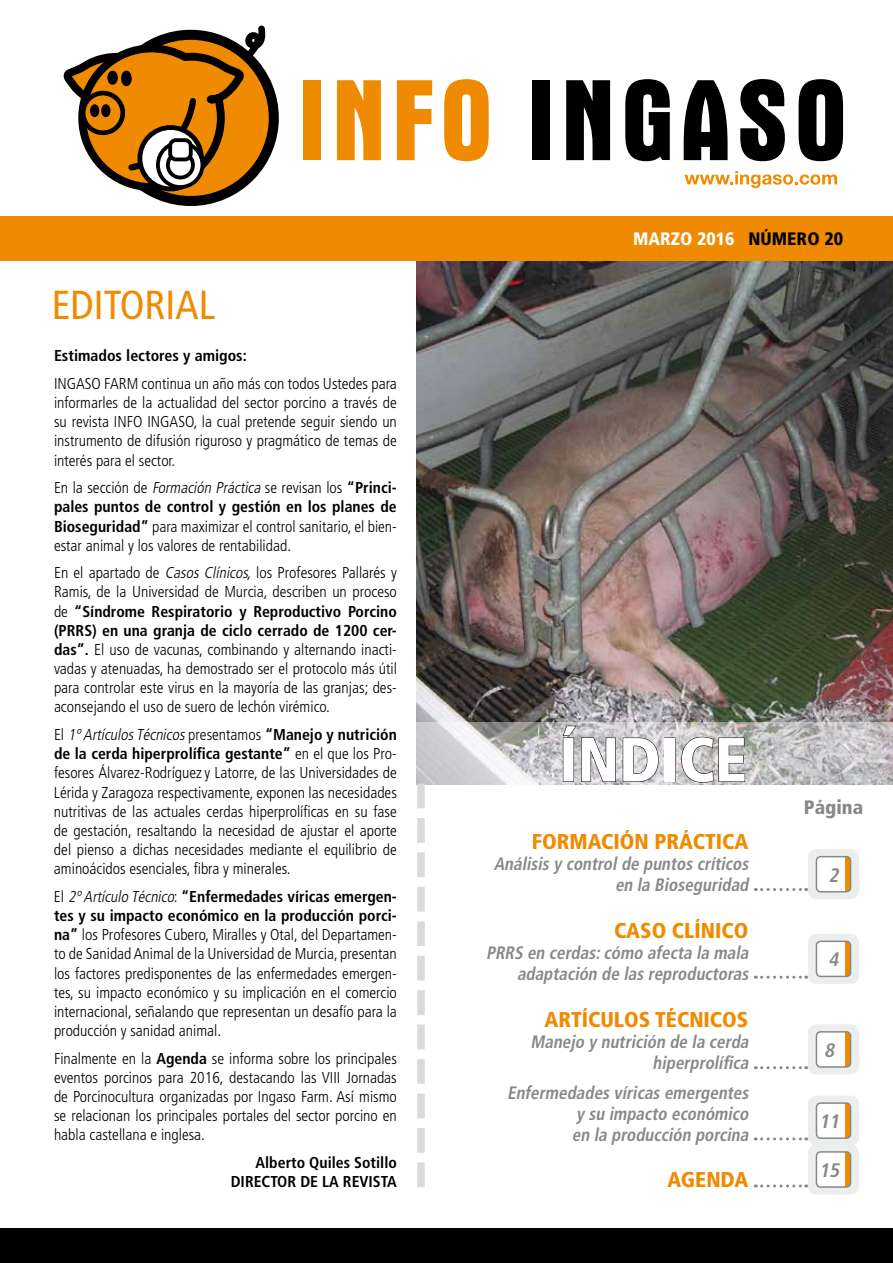
<style>
.page{position:relative;width:893px;height:1263px;background:#fff}
.page>*{position:absolute;margin:0;border:0;box-sizing:border-box;transform-origin:0 0}
.t1{font:900 condensed 62.25px "Frutiger";color:#fff}
.t2{font:condensed 40.5px "Frutiger";color:#f08a00}
.t3{font:900 condensed 21.45px "Frutiger";color:#f08a00}
.t4{font:italic 700 condensed 19.5px "Frutiger";color:#87888a}
.t5{font:900 condensed 19.5px "Frutiger";color:#87888a}
.t6{font:italic 700 condensed 18px/21px "Frutiger";color:#87888a;text-align:right;scale:.95 1}
.t7{font:900 condensed 18px "Frutiger";color:#fff}
.t8{font:300 condensed 15.75px/19.2px "Frutiger";color:#000;text-align:justify}
.t9{font:700 condensed 15.75px/19.2px "Frutiger";color:#000;text-align:right}
.s1{font-style:italic}
.s2{font-weight:700}
.s3{color:#000}
</style>
<div class="page">
<img style="left:417px;top:261px;width:476px;height:461px">
<div style="left:0;top:1229px;width:893px;height:34px;background:#000"></div>
<svg style="left:65px;top:25px;width:214px;height:181px"></svg>
<svg style="left:158px;top:143px;width:44px;height:44px"></svg>
<div style="left:156px;top:141px;width:48px;height:48px;border:4px solid #000;border-radius:50%"></div>
<div style="left:168px;top:152px;width:25px;height:26px;background:#fff;border-radius:50%"></div>
<div style="left:166px;top:151px;width:29px;height:28px;border:4px solid #000;border-radius:50%"></div>
<div style="left:170px;top:140px;width:21px;height:19px;background:#fff;border-radius:6px"></div>
<div style="left:168px;top:138px;width:25px;height:23px;border:4px solid #000;border-radius:6px"></div>
<div style="left:91px;top:106px;width:7px;height:10px;background:#000;border-radius:50%"></div>
<div style="left:90px;top:104px;width:9px;height:13px;border:3px solid #000;border-radius:50%"></div>
<div style="left:303px;top:80px;width:18px;height:80px;background:#f08a00"></div>
<svg style="left:337px;top:80px;width:44px;height:80px;background:#f19921"></svg>
<svg style="left:397px;top:80px;width:35px;height:80px"></svg>
<svg style="left:444px;top:79px;width:45px;height:82px"></svg>
<div style="left:532px;top:80px;width:18px;height:80px;background:#000"></div>
<svg style="left:566px;top:80px;width:44px;height:80px;background:#222"></svg>
<svg style="left:625px;top:79px;width:45px;height:82px"></svg>
<svg style="left:684px;top:80px;width:44px;height:80px"></svg>
<svg style="left:740px;top:79px;width:45px;height:82px"></svg>
<svg style="left:799px;top:79px;width:44px;height:82px"></svg>
<svg style="left:684px;top:171px;width:153px;height:17px"></svg>
<div style="left:808px;top:1144px;width:51px;height:50px;background:#eceded;border-radius:9px"></div>
<svg style="left:762px;top:1184px;width:45px;height:3px"></svg>
<div style="left:816px;top:1152px;width:34px;height:35px;background:#fff;border-radius:4px"></div>
<div style="left:845px;top:1152px;width:5px;height:35px;background:#f08a00"></div>
<div style="left:816px;top:1151px;width:35px;height:37px;border:2px solid #87888a;border-radius:4px"></div>
<div style="left:808px;top:849px;width:51px;height:50px;background:#eceded;border-radius:9px"></div>
<svg style="left:762px;top:888px;width:45px;height:3px"></svg>
<div style="left:816px;top:857px;width:34px;height:35px;background:#fff;border-radius:4px"></div>
<div style="left:845px;top:857px;width:5px;height:35px;background:#f08a00"></div>
<div style="left:816px;top:856px;width:35px;height:36px;border:2px solid #87888a;border-radius:4px"></div>
<div style="left:808px;top:934px;width:51px;height:50px;background:#eceded;border-radius:9px"></div>
<svg style="left:762px;top:976px;width:45px;height:3px"></svg>
<div style="left:816px;top:941px;width:34px;height:35px;background:#fff;border-radius:4px"></div>
<div style="left:845px;top:941px;width:5px;height:35px;background:#f08a00"></div>
<div style="left:816px;top:940px;width:35px;height:37px;border:2px solid #87888a;border-radius:4px"></div>
<div style="left:808px;top:1024px;width:51px;height:50px;background:#eceded;border-radius:9px"></div>
<svg style="left:762px;top:1066px;width:45px;height:3px"></svg>
<div style="left:816px;top:1032px;width:34px;height:35px;background:#fff;border-radius:4px"></div>
<div style="left:845px;top:1032px;width:5px;height:35px;background:#f08a00"></div>
<div style="left:816px;top:1031px;width:35px;height:37px;border:2px solid #87888a;border-radius:4px"></div>
<div style="left:808px;top:1096px;width:51px;height:49px;background:#eceded;border-radius:9px"></div>
<svg style="left:762px;top:1137px;width:45px;height:3px"></svg>
<div style="left:816px;top:1103px;width:34px;height:35px;background:#fff;border-radius:4px"></div>
<div style="left:845px;top:1103px;width:5px;height:35px;background:#f08a00"></div>
<div style="left:816px;top:1102px;width:35px;height:37px;border:2px solid #87888a;border-radius:4px"></div>
<svg style="left:417px;top:722px;width:476px;height:63px;background:#c7c6c8"></svg>
<svg style="left:563px;top:725px;width:53px;height:57px;background:#b2b1b3"></svg>
<svg style="left:622px;top:737px;width:37px;height:45px;background:#bbb9bd"></svg>
<div style="left:664px;top:738px;width:11px;height:44px;border:1px solid #000"></div>
<svg style="left:681px;top:736px;width:64px;height:47px;background:#b0adae"></svg>
<div style="left:0;top:216px;width:893px;height:45px;background:#f08a00"></div>
<svg style="left:417px;top:784px;width:8px;height:403px"></svg>
<h2 class="t2" style="left:52px;top:281px;width:165px">EDITORIAL</h2>
<p class="t9" style="left:54px;top:346px;width:194px">Estimados lectores y amigos:</p>
<p class="t8" style="left:54px;top:374px;width:344px">INGASO FARM continua un año más con todos Ustedes para informarles de la actualidad del sector porcino a través de su revista INFO INGASO, la cual pretende seguir siendo un instrumento de difusión riguroso y pragmático de temas de interés para el sector.</p>
<p class="t8" style="left:54px;top:478px;width:344px">En la sección de <span class="s1">Formación Práctica</span> se revisan los <span class="s2">“Princi&shy;pales puntos de control y gestión en los planes de Bioseguridad”</span> para maximizar el control sanitario, el bien&shy;estar animal y los valores de rentabilidad.</p>
<p class="t8" style="left:54px;top:563px;width:344px">En el apartado de <span class="s1">Casos Clínicos,</span> los Profesores Pallarés y Ramis, de la Universidad de Murcia, describen un proceso de <span class="s2">“Síndrome Respiratorio y Reproductivo Porcino (PRRS) en una granja de ciclo cerrado de 1200 cer&shy;das”.</span> El uso de vacunas, combinando y alternando inacti&shy;vadas y atenuadas, ha demostrado ser el protocolo más útil para controlar este virus en la mayoría de las granjas; des&shy;aconsejando el uso de suero de lechón virémico.</p>
<p class="t8" style="left:54px;top:725px;width:344px">El <span class="s1">1ºArtículosTécnicos</span>presentamos <span class="s2">“Manejo y nutrición de la cerda hiperprolífica gestante”</span> en el que los Pro&shy;fesores Álvarez-Rodríguezy Latorre, de las Universidades de Lérida y Zaragoza respectivamente, exponen las necesidades nutritivas de las actuales cerdas hiperprolíficas en su fase de gestación, resaltando la necesidad de ajustar el aporte del pienso a dichas necesidades mediante el equilibrio de aminoácidos esenciales, fibra y minerales.</p>
<p class="t8" style="left:54px;top:887px;width:344px">El <span class="s1">2ºArtículo Técnico</span>: <span class="s2">“Enfermedades víricas emergen&shy;tes y su impacto económico en la producción porci&shy;na”</span> los Profesores Cubero, Miralles y Otal, del Departamen&shy;to de Sanidad Animal de la Universidad de Murcia, presentan los factores predisponentes de las enfermedades emergen&shy;tes, su impacto económico y su implicación en el comercio internacional, señalando que representan un desafío para la producción y sanidad animal.</p>
<p class="t8" style="left:54px;top:1049px;width:344px">Finalmente en la <span class="s2">Agenda</span> se informa sobre los principales eventos porcinos para 2016, destacando las VIII Jornadas de Porcinocultura organizadas por Ingaso Farm. Así mismo se relacionan los principales portales del sector porcino en habla castellana e inglesa.</p>
<p class="t9" style="left:231px;top:1153px;width:168px">Alberto Quiles Sotillo<br>DIRECTOR DE LA REVISTA</p>
<p class="t7" style="left:633px;top:228px;width:211px">MARZO 2016 <span class="s3">NÚMERO 20</span></p>
<h1 class="t1" style="left:559px;top:722px;width:189px">ÍNDICE</h1>
<h3 class="t3" style="left:532px;top:829px;width:218px">FORMACIÓN PRÁCTICA</h3>
<p class="t6" style="left:494px;top:853px;width:273px">Análisisy controlde puntoscríticos en la Bioseguridad</p>
<h3 class="t3" style="left:614px;top:917px;width:136px">CASO CLÍNICO</h3>
<p class="t6" style="left:486px;top:942px;width:281px">PRRS en cerdas:cómo afecta la mala adaptación de lasreproductoras</p>
<h3 class="t3" style="left:545px;top:1007px;width:205px">ARTÍCULOS TÉCNICOS</h3>
<p class="t6" style="left:530px;top:1031px;width:235px">Manejo y nutrición de la cerda hiperprolífica</p>
<p class="t6" style="left:572px;top:1082px;width:191px;text-align:justify;text-indent:-65px">Enfermedadesvíricasemergentes y su impacto económico en la producción porcina</p>
<h3 class="t3" style="left:667px;top:1167px;width:82px">AGENDA</h3>
<p class="t5" style="left:804px;top:795px;width:61px">Página</p>
<p class="t4" style="left:828px;top:863px;width:16px">2</p>
<p class="t4" style="left:828px;top:948px;width:16px">4</p>
<p class="t4" style="left:824px;top:1038px;width:16px">8</p>
<p class="t4" style="left:819px;top:1110px;width:26px">11</p>
<p class="t4" style="left:819px;top:1158px;width:26px">15</p>
</div>
